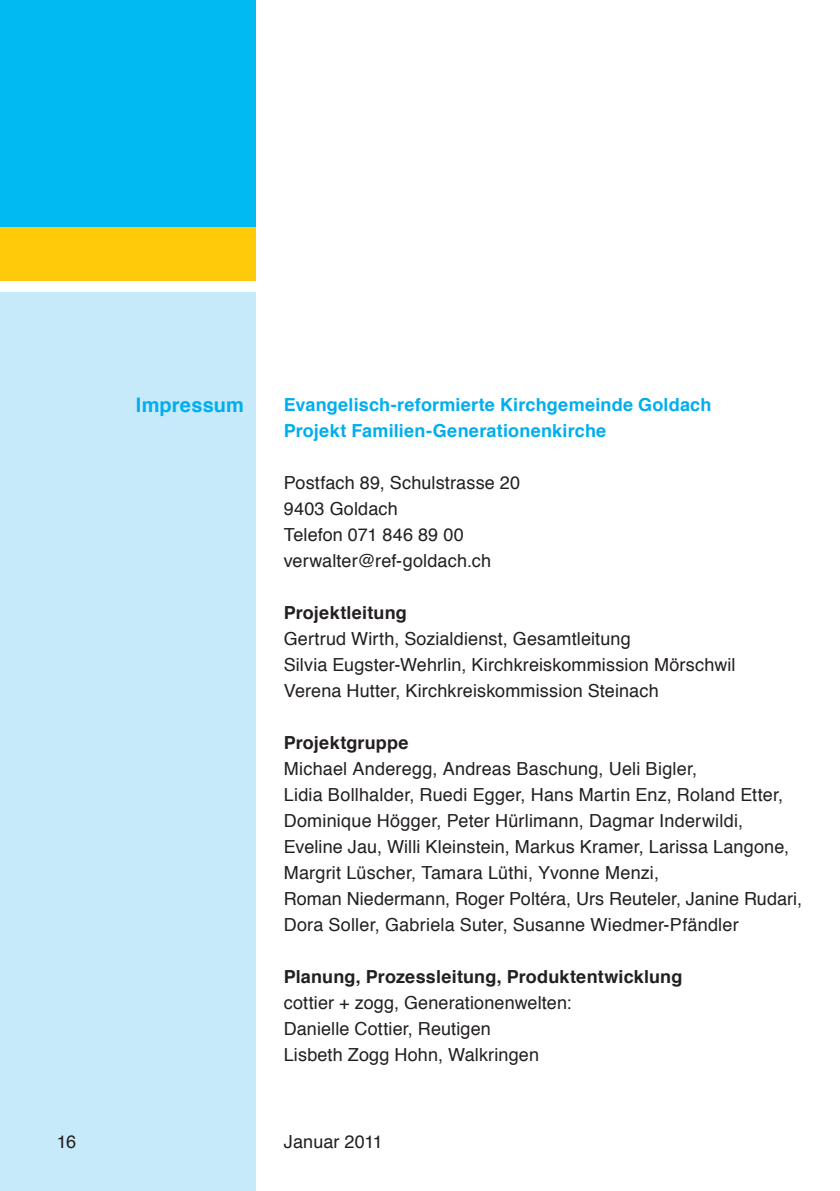
<style>
.page{position:relative;width:840px;height:1191px;background:#fff}
.page>*{position:absolute;margin:0;border:0;box-sizing:border-box;transform-origin:0 0}
.t1{font:700 20px "Helvetica";letter-spacing:.01em;color:#00aeef}
.t2{font:18px/26px "Helvetica";letter-spacing:.01em;color:#231f20}
.t3{font:700 18px/26px "Helvetica";letter-spacing:.01em;color:#00aeef}
.t4{font:700 18px "Helvetica";letter-spacing:.01em;color:#231f20}
</style>
<div class="page">
<div style="left:0;top:292px;width:255px;height:899px;background:#c6eafa"></div>
<div style="left:0;top:0;width:255px;height:281px;background:#feca0a"></div>
<div style="left:0;top:0;width:255px;height:227px;background:#00baf1"></div>
<p class="t2" style="left:57px;top:1129px;width:21px">16</p>
<p class="t1" style="left:136px;top:389px;width:110px">Impressum</p>
<p class="t3" style="left:283px;top:391px;width:429px">Evangelisch-reformierte Kirchgemeinde Goldach<br>Projekt Familien-Generationenkirche</p>
<p class="t2" style="left:283px;top:470px;width:238px">Postfach 89, Schulstrasse 20<br>9403 Goldach<br>Telefon 071 846 89 00 verwalter@ref-goldach.ch</p>
<p class="t4" style="left:283px;top:597px;width:124px">Projektleitung</p>
<p class="t2" style="left:283px;top:626px;width:453px">Gertrud Wirth, Sozialdienst, Gesamtleitung<br>Silvia Eugster-Wehrlin, Kirchkreiskommission Mörschwil<br>Verena Hutter, Kirchkreiskommission Steinach</p>
<p class="t4" style="left:283px;top:727px;width:126px">Projektgruppe</p>
<p class="t2" style="left:283px;top:756px;width:519px">Michael Anderegg, Andreas Baschung, Ueli Bigler,<br>Lidia Bollhalder, Ruedi Egger, Hans Martin Enz, Roland Etter, Dominique Högger, Peter Hürlimann, Dagmar Inderwildi, Eveline Jau, Willi Kleinstein, Markus Kramer, Larissa Langone, Margrit Lüscher, Tamara Lüthi, Yvonne Menzi,<br>Roman Niedermann, Roger Poltéra, Urs Reuteler, Janine Rudari, Dora Soller, Gabriela Suter, Susanne Wiedmer-Pfändler</p>
<p class="t4" style="left:283px;top:961px;width:400px">Planung, Prozessleitung, Produktentwicklung</p>
<p class="t2" style="left:283px;top:989px;width:289px">cottier + zogg, Generationenwelten:<br>Danielle Cottier, Reutigen<br>Lisbeth Zogg Hohn, Walkringen</p>
<p class="t2" style="left:284px;top:1129px;width:100px">Januar 2011</p>
</div>
